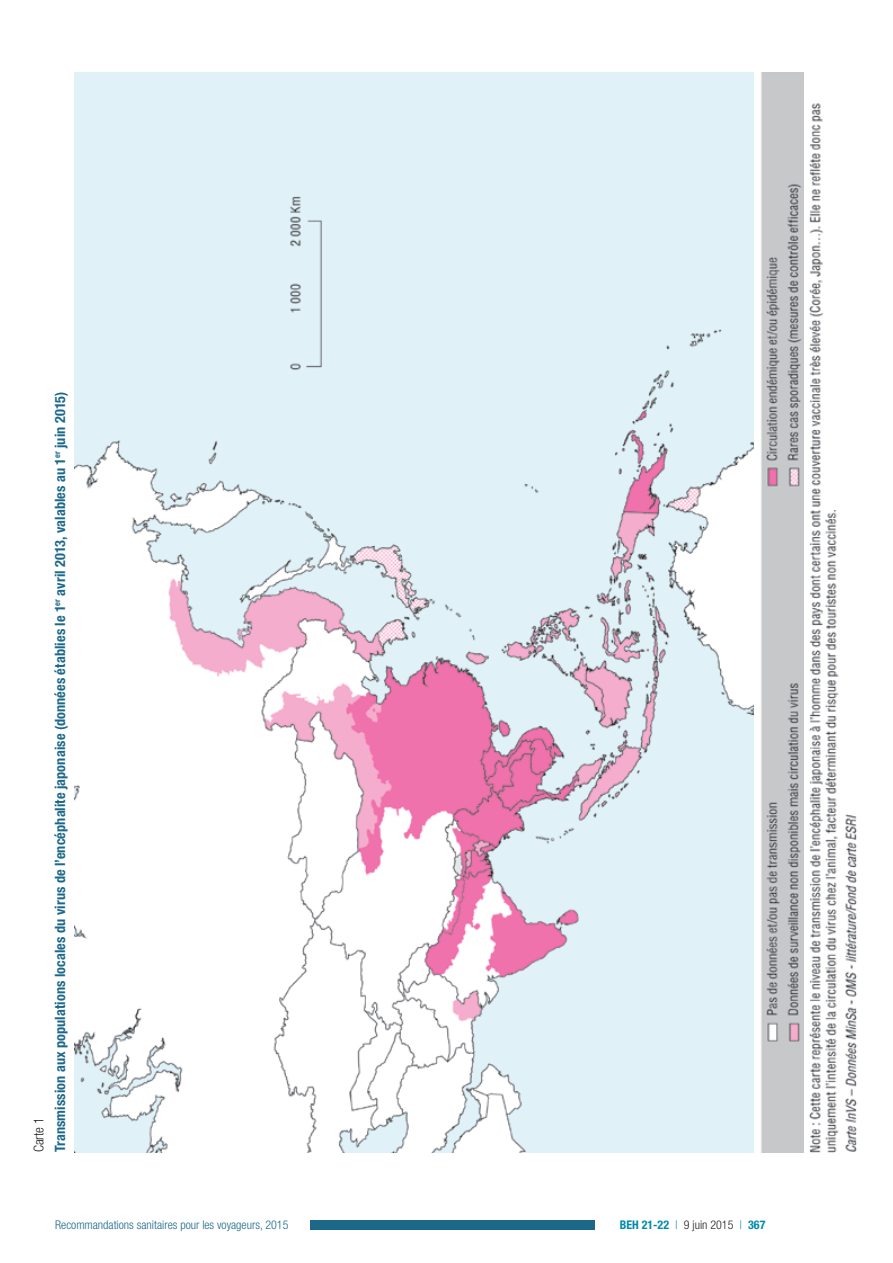
<style>
.page{position:relative;width:893px;height:1263px;background:#fff}
.page>*{position:absolute;margin:0;border:0;box-sizing:border-box;transform-origin:0 0}
.t1{font:700 condensed 14.25px "Helvetica Neue LT Std";letter-spacing:.01em;color:#1c6889}
.t2{font:300 condensed 13.5px "Helvetica Neue LT Std";color:#231f20}
.t3{font:300 condensed 12px "Helvetica Neue LT Std";color:#1c6889}
.t4{font:700 condensed 12px "Helvetica Neue";color:#008aac}
.s1{font-family:"Helvetica Neue LT Std";font-weight:300}
.s2{font-family:"Helvetica Neue LT Std";font-weight:300;color:#231f20}
</style>
<div class="page">
<div style="left:310px;top:1220px;width:285px;height:10px;background:#1c6889"></div>
<img style="left:75px;top:72px;width:678px;height:1080px">
<img style="left:761px;top:72px;width:96px;height:1080px">
<p class="t2" style="left:31px;top:1152px;width:37px;rotate:-90deg">Carte 1</p>
<p class="t1" style="left:51px;top:1152px;width:762px;rotate:-90deg">Transmission aux populations locales du virus de l’encéphalite japonaise (données établies le 1<sup>er</sup> avril 2013, valables au 1<sup>er</sup> juin 2015)</p>
<p class="t3" style="left:55px;top:1218px;width:235px">Recommandations sanitaires pour les voyageurs, 2015</p>
<p class="t4" style="left:620px;top:1218px;width:147px">BEH 21-22 <span class="s1">|</span> <span class="s2">9 juin 2015</span> <span class="s1">|</span> 367</p>
</div>
